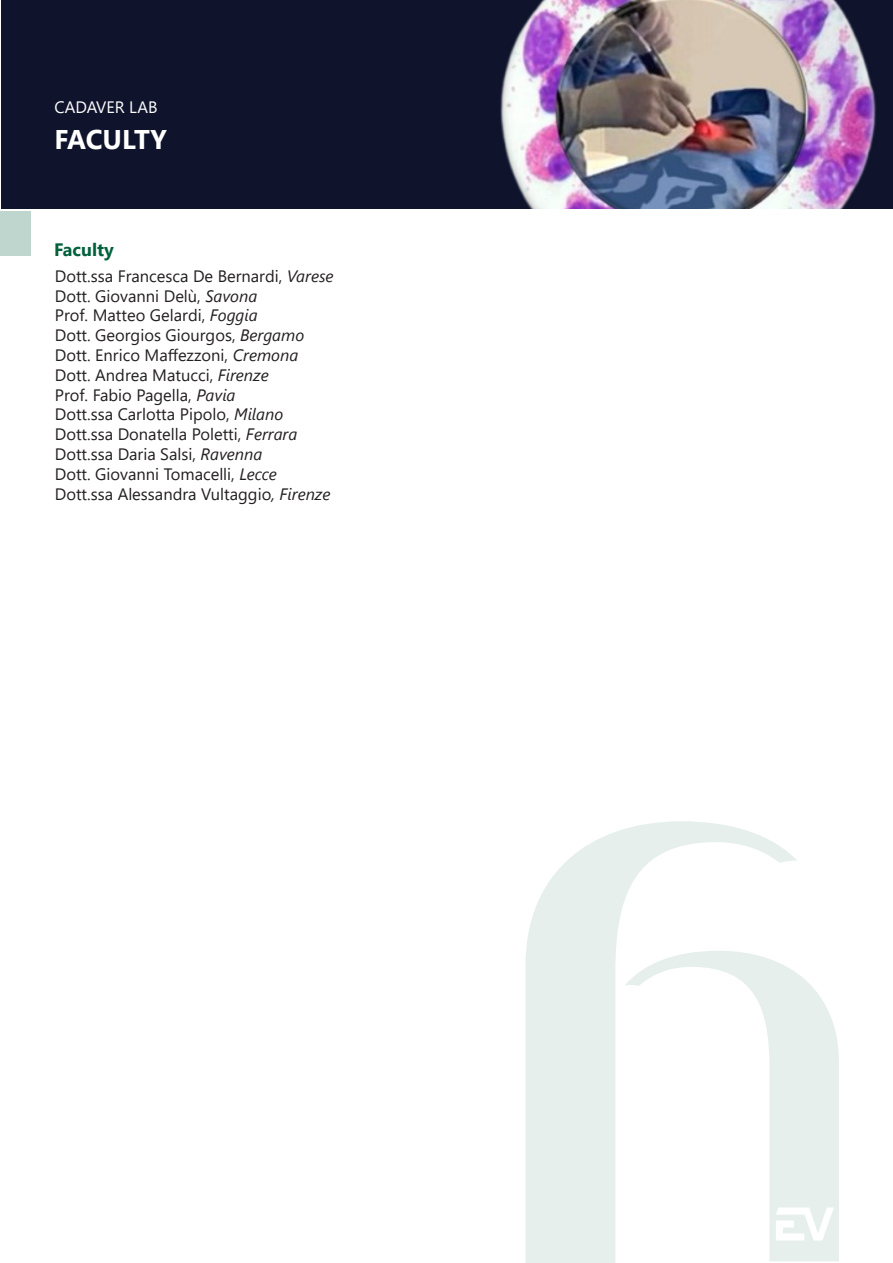
<style>
.page{position:relative;width:893px;height:1263px;background:#fff}
.page>*{position:absolute;margin:0;border:0;box-sizing:border-box;transform-origin:0 0}
.t1{font:700 27px "Segoe UI";letter-spacing:-.01em;color:#fff}
.t2{font:700 18px "Segoe UI";color:#00613b}
.t3{font:16.5px "Segoe UI";color:#231f20}
.t4{font:16.5px "Segoe UI";color:#fff}
.s1{font-style:italic}
</style>
<div class="page">
<svg style="left:525px;top:821px;width:272px;height:442px;fill:#e6efec"></svg>
<svg style="left:625px;top:951px;width:214px;height:310px"></svg>
<svg style="left:776px;top:1207px;width:58px;height:33px"></svg>
<img style="left:2px;top:0;width:891px;height:208px">
<div style="left:0;top:211px;width:31px;height:45px;background:#bfd6cf"></div>
<p class="t4" style="left:55px;top:92px;width:104px">CADAVER LAB</p>
<p class="t1" style="left:55px;top:114px;width:114px">FACULTY</p>
<p class="t2" style="left:54px;top:233px;width:61px">Faculty</p>
<p class="t3" style="left:55px;top:260px;width:280px">Dott.ssa Francesca De Bernardi, <span class="s1">Varese</span></p>
<p class="t3" style="left:55px;top:280px;width:204px">Dott. Giovanni Delù, <span class="s1">Savona</span></p>
<p class="t3" style="left:55px;top:300px;width:205px">Prof. Matteo Gelardi, <span class="s1">Foggia</span></p>
<p class="t3" style="left:55px;top:320px;width:251px">Dott. Georgios Giourgos, <span class="s1">Bergamo</span></p>
<p class="t3" style="left:55px;top:340px;width:245px">Dott. Enrico Maffezzoni, <span class="s1">Cremona</span></p>
<p class="t3" style="left:55px;top:359px;width:215px">Dott. Andrea Matucci, <span class="s1">Firenze</span></p>
<p class="t3" style="left:55px;top:379px;width:182px">Prof. Fabio Pagella, <span class="s1">Pavia</span></p>
<p class="t3" style="left:55px;top:399px;width:230px">Dott.ssa Carlotta Pipolo, <span class="s1">Milano</span></p>
<p class="t3" style="left:55px;top:419px;width:244px">Dott.ssa Donatella Poletti, <span class="s1">Ferrara</span></p>
<p class="t3" style="left:55px;top:439px;width:209px">Dott.ssa Daria Salsi, <span class="s1">Ravenna</span></p>
<p class="t3" style="left:55px;top:458px;width:224px">Dott. Giovanni Tomacelli, <span class="s1">Lecce</span></p>
<p class="t3" style="left:55px;top:478px;width:277px">Dott.ssa Alessandra Vultaggio<span class="s1">, Firenze</span></p>
</div>
